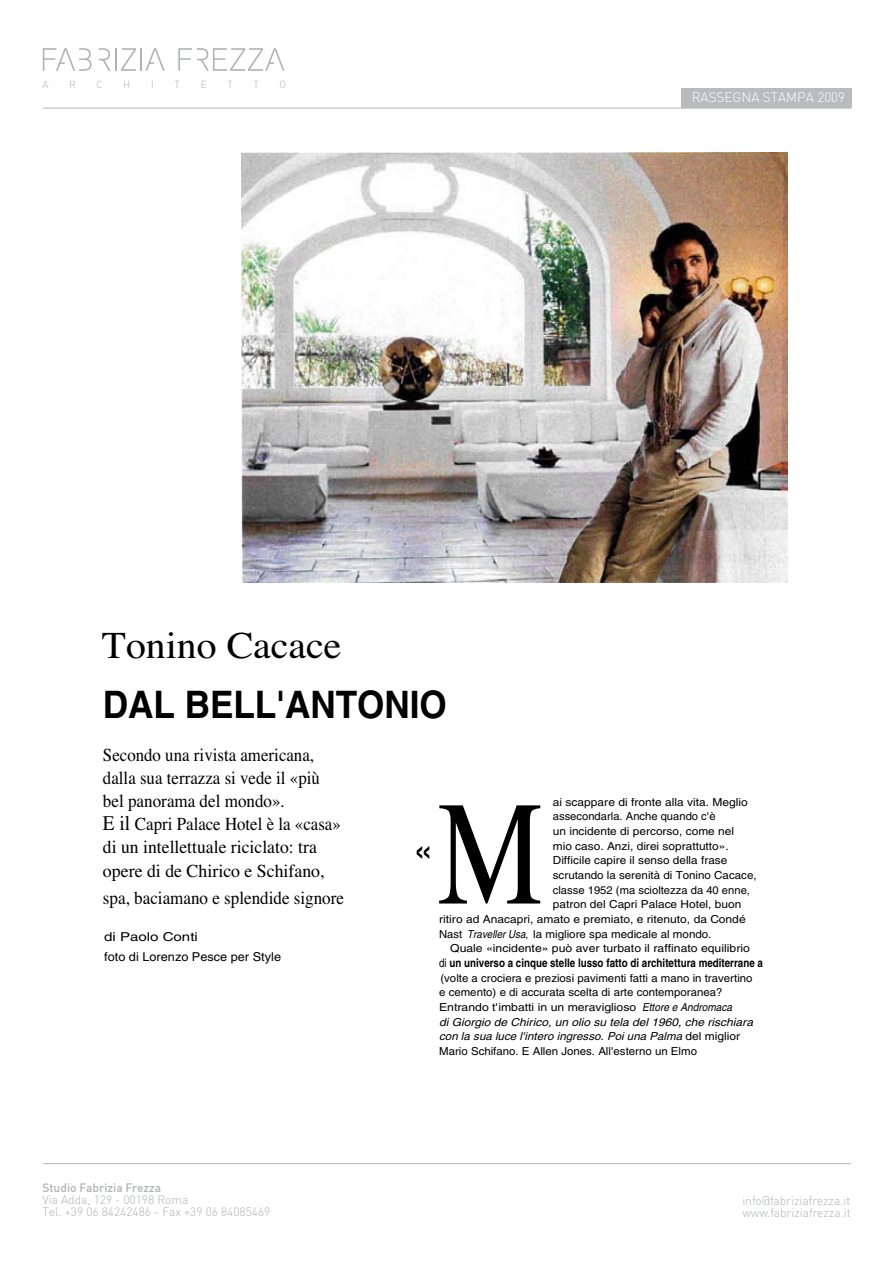
<style>
.page{position:relative;width:893px;height:1263px;background:#fff}
.page>*{position:absolute;margin:0;border:0;box-sizing:border-box;transform-origin:0 0}
.t1{font:148.2px "Times";color:#000;scale:.8 1}
.t2{font:700 37.95px "Helvetica";letter-spacing:-.005em;color:#000;scale:.93 1}
.t3{font:37.95px "Times";color:#000;scale:1.05 1}
.t4{font:37.95px "Helvetica";color:#000;scale:.92 1}
.t5{font:18.3px/23.2px "Times";color:#000;scale:.92 1}
.t6{font:18.3px "Times";color:#000;scale:.93 1}
.t7{font:300 13.5px "DIN";color:#fff}
.t8{font:12.15px/19.5px "Helvetica";color:#000;scale:1.23 1}
.t9{font:300 12px/12px "DIN";color:#b1b3b4}
.t10{font:500 12px "DIN";color:#b1b3b4}
.t11{font:700 11.85px "Helvetica";color:#000;scale:.83 1}
.t12{font:10.95px/14.7px "Helvetica";color:#000;scale:1.04 1}
.t13{font:10.95px "Helvetica";color:#000}
.t14{font:10.95px "Helvetica";color:#000;scale:1.08 1}
.t15{font:10.95px "Helvetica";color:#000;scale:1.09 1}
.t16{font:10.95px "Helvetica";color:#000;scale:1.11 1}
.t17{font:10.95px "Helvetica";color:#000;scale:1.05 1}
.t18{font:10.95px "Helvetica";color:#000;scale:1.07 1}
.t19{font:10.2px "DIN Light Alternate";color:#b1b3b4}
.s1{font-size:20.85px}
.s2{font-style:italic}
.s3{font-weight:400}
</style>
<div class="page">
<svg style="left:99px;top:48px;width:12px;height:23px"></svg>
<hr style="left:115px;top:48px;width:2px;height:23px;background:#b1b3b4">
<svg style="left:121px;top:48px;width:44px;height:23px"></svg>
<svg style="left:43px;top:48px;width:49px;height:23px"></svg>
<svg style="left:178px;top:48px;width:107px;height:23px"></svg>
<hr style="left:43px;top:108px;width:808px;height:1px;background:#b1b3b4">
<hr style="left:43px;top:1163px;width:808px;height:1px;background:#b1b3b4">
<div style="left:681px;top:89px;width:170px;height:19px;background:#b9bbbc"></div>
<img style="left:241px;top:153px;width:546px;height:429px">
<p class="t19" style="left:42px;top:78px;width:8px">A</p>
<p class="t19" style="left:69px;top:78px;width:8px">R</p>
<p class="t19" style="left:97px;top:78px;width:8px">C</p>
<p class="t19" style="left:123px;top:78px;width:9px">H</p>
<p class="t19" style="left:151px;top:78px;width:4px">I</p>
<p class="t19" style="left:175px;top:78px;width:7px">T</p>
<p class="t19" style="left:201px;top:78px;width:8px">E</p>
<p class="t19" style="left:227px;top:78px;width:7px">T</p>
<p class="t19" style="left:253px;top:78px;width:7px">T</p>
<p class="t19" style="left:279px;top:78px;width:8px">O</p>
<p class="t7" style="left:692px;top:89px;width:155px">RASSEGNA STAMPA 2009</p>
<h2 class="t3" style="left:102px;top:624px;width:230px">Tonino Cacace</h2>
<h2 class="t2" style="left:103px;top:681px;width:371px">DAL BELL'ANTONIO</h2>
<h3 class="t5" style="left:103px;top:743px;width:260px">Secondo una rivista americana, dalla sua terrazza si vede il «più bel panorama del mondo».<br><span class="s1">E il</span> Capri Palace Hotel è la «casa» di un intellettuale riciclato: tra opere di de Chirico e Schifano,</h3>
<h3 class="t6" style="left:103px;top:887px;width:261px">spa, baciamano e splendide signore</h3>
<p class="t8" style="left:104px;top:927px;width:145px">di Paolo Conti<br>foto di Lorenzo Pesce per Style</p>
<p class="t15" style="left:553px;top:795px;width:180px">ai scappare di fronte alla vita. Meglio</p>
<p class="t13" style="left:553px;top:810px;width:164px">assecondarla. Anche quando c'è</p>
<p class="t14" style="left:553px;top:825px;width:169px">un incidente di percorso, come nel</p>
<p class="t14" style="left:553px;top:839px;width:164px">mio caso. Anzi, direi soprattutto».</p>
<p class="t18" style="left:553px;top:854px;width:165px">Difficile capire il senso della frase</p>
<p class="t17" style="left:553px;top:869px;width:196px">scrutando la serenità di Tonino Cacace,</p>
<p class="t13" style="left:553px;top:883px;width:199px">classe 1952 (ma scioltezza da 40 enne,</p>
<p class="t14" style="left:553px;top:898px;width:176px">patron del Capri Palace Hotel, buon</p>
<p class="t15" style="left:439px;top:913px;width:283px">ritiro ad Anacapri, amato e premiato, e ritenuto, da Condé</p>
<p class="t13" style="left:439px;top:927px;width:274px">Nast <span class="s2">Traveller Usa,</span> la migliore spa medicale al mondo.</p>
<p class="t16" style="left:450px;top:942px;width:272px">Quale «incidente» può aver turbato il raffinato equilibrio</p>
<p class="t11" style="left:439px;top:956px;width:392px"><span class="s3">di</span> un universo a cinque stelle lusso fatto di architettura mediterrane a</p>
<p class="t12" style="left:439px;top:970px;width:303px">(volte a crociera e preziosi pavimenti fatti a mano in travertino e cemento) e di accurata scelta di arte contemporanea?<br>Entrando t'imbatti in un meraviglioso <span class="s2">Ettore e Andromaca<br>di Giorgio de Chirico, un olio su tela del 1960, che rischiara con la sua luce l'intero ingresso. Poi una Palma</span> del miglior Mario Schifano. E Allen Jones. All'esterno un Elmo</p>
<h1 class="t1" style="left:438px;top:770px;width:133px">M</h1>
<h2 class="t4" style="left:413px;top:828px;width:23px">«</h2>
<p class="t10" style="left:42px;top:1180px;width:120px">Studio Fabrizia Frezza</p>
<p class="t9" style="left:42px;top:1193px;width:230px">Via Adda, 129 - 00198 Roma<br>Tel. +39 06 84242486 - Fax +39 06 84085469</p>
<p class="t9" style="left:742px;top:1195px;width:110px">info@fabriziafrezza.it www.fabriziafrezza.it</p>
</div>
